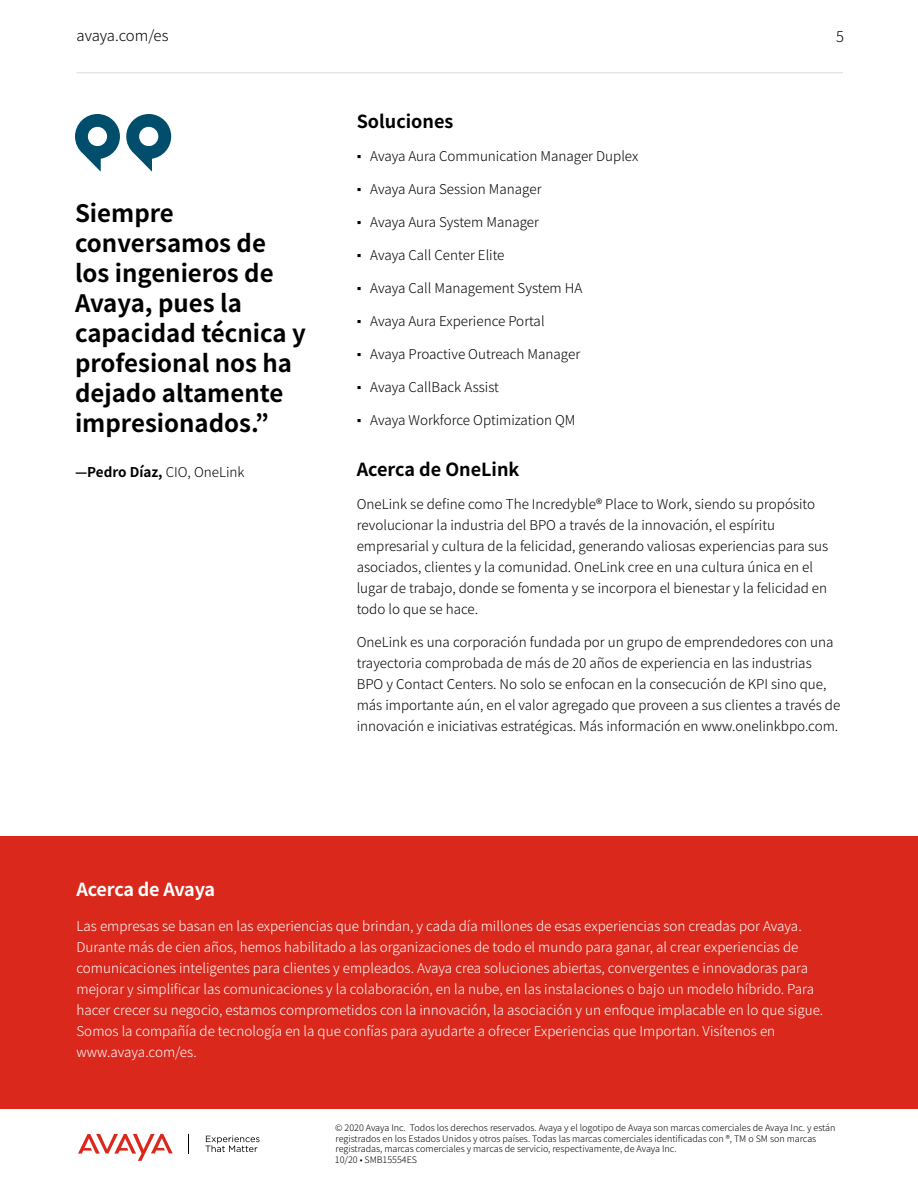
<style>
.page{position:relative;width:918px;height:1188px;background:#fff}
.page>*{position:absolute;margin:0;border:0;box-sizing:border-box;transform-origin:0 0}
.t1{font:700 24px/30px "Noto Sans JP";color:#000}
.t2{font:700 18px "Noto Sans JP";color:#000}
.t3{font:700 18px "Noto Sans JP";letter-spacing:-.02em;color:#fff}
.t4{font:300 15px "Noto Sans JP";color:#000}
.t5{font:300 14.7px "Noto Sans JP";color:#000}
.t6{font:300 13.5px/21px "Noto Sans JP";color:#000}
.t7{font:300 13.5px/21px "Noto Sans JP";color:#fff}
.t8{font:700 13.5px "Noto Sans JP";color:#000}
.t9{font:300 9px/10.5px "Noto Sans JP";color:#000}
.s1{font-weight:300}
.s2{font-family:"Arial";font-weight:400}
</style>
<div class="page">
<svg style="left:75px;top:114px;width:45px;height:58px"></svg>
<svg style="left:126px;top:114px;width:45px;height:58px"></svg>
<hr style="left:76px;top:72px;width:767px;height:2px;background:#e6e6e6">
<svg style="left:78px;top:1134px;width:95px;height:27px"></svg>
<svg style="left:205px;top:1136px;width:55px;height:16px"></svg>
<svg style="left:188px;top:1134px;width:1px;height:19px"></svg>
<div style="left:0;top:836px;width:918px;height:272px;background:#da291c"></div>
<p class="t4" style="left:76px;top:27px;width:93px">avaya.com/es</p>
<p class="t5" style="left:836px;top:28px;width:9px">5</p>
<h1 class="t1" style="left:75px;top:199px;width:232px">Siempre conversamos de los ingenieros de<br>Avaya, pues la capacidad técnica y profesional nos ha dejado altamente impresionados.”</h1>
<p class="t8" style="left:75px;top:465px;width:171px">—Pedro Díaz, <span class="s1">CIO, OneLink</span></p>
<h2 class="t2" style="left:357px;top:112px;width:98px">Soluciones</h2>
<p class="t6" style="left:357px;top:146px;width:283px"><span class="s2">▪</span> Avaya Aura Communication Manager Duplex</p>
<p class="t6" style="left:357px;top:179px;width:186px"><span class="s2">▪</span> Avaya Aura Session Manager</p>
<p class="t6" style="left:357px;top:212px;width:184px"><span class="s2">▪</span> Avaya Aura System Manager</p>
<p class="t6" style="left:357px;top:245px;width:149px"><span class="s2">▪</span> Avaya Call Center Elite</p>
<p class="t6" style="left:357px;top:278px;width:227px"><span class="s2">▪</span> Avaya Call Management System HA</p>
<p class="t6" style="left:357px;top:311px;width:189px"><span class="s2">▪</span> Avaya Aura Experience Portal</p>
<p class="t6" style="left:357px;top:344px;width:225px"><span class="s2">▪</span> Avaya Proactive Outreach Manager</p>
<p class="t6" style="left:357px;top:377px;width:144px"><span class="s2">▪</span> Avaya CallBack Assist</p>
<p class="t6" style="left:357px;top:410px;width:220px"><span class="s2">▪</span> Avaya Workforce Optimization QM</p>
<h2 class="t2" style="left:357px;top:460px;width:164px">Acerca de OneLink</h2>
<p class="t6" style="left:357px;top:494px;width:473px">OneLink se define como The Incredyble® Place to Work, siendo su propósito revolucionar la industria del BPO a través de la innovación, el espíritu empresarial y cultura de la felicidad, generando valiosas experiencias para sus asociados, clientes y la comunidad. OneLink cree en una cultura única en el lugar de trabajo, donde se fomenta y se incorpora el bienestar y la felicidad en todo lo que se hace.</p>
<p class="t6" style="left:357px;top:632px;width:485px">OneLink es una corporación fundada por un grupo de emprendedores con una trayectoria comprobada de más de 20 años de experiencia en las industrias BPO y Contact Centers. No solo se enfocan en la consecución de KPI sino que, más importante aún, en el valor agregado que proveen a sus clientes a través de innovación e iniciativas estratégicas. Más información en www.onelinkbpo.com.</p>
<h2 class="t3" style="left:76px;top:880px;width:140px">Acerca de Avaya</h2>
<p class="t7" style="left:76px;top:916px;width:748px">Las empresas se basan en las experiencias que brindan, y cada día millones de esas experiencias son creadas por Avaya.<br>Durante más de cien años, hemos habilitado a las organizaciones de todo el mundo para ganar, al crear experiencias de comunicaciones inteligentes para clientes y empleados. Avaya crea soluciones abiertas, convergentes e innovadoras para mejorar y simplificar las comunicaciones y la colaboración, en la nube, en las instalaciones o bajo un modelo híbrido. Para hacer crecer su negocio, estamos comprometidos con la innovación, la asociación y un enfoque implacable en lo que sigue.<br>Somos la compañía de tecnología en la que confías para ayudarte a ofrecer Experiencias que Importan. Visítenos en www.avaya.com/es.</p>
<p class="t9" style="left:335px;top:1123px;width:502px">© 2020 Avaya Inc. Todos los derechos reservados. Avaya y el logotipo de Avaya son marcas comerciales de Avaya Inc. y están registrados en los Estados Unidos y otros países. Todas las marcas comerciales identificadas con ®, TM o SM son marcas registradas, marcas comerciales y marcas de servicio, respectivamente, de Avaya Inc.<br>10/20 • SMB15554ES</p>
</div>
